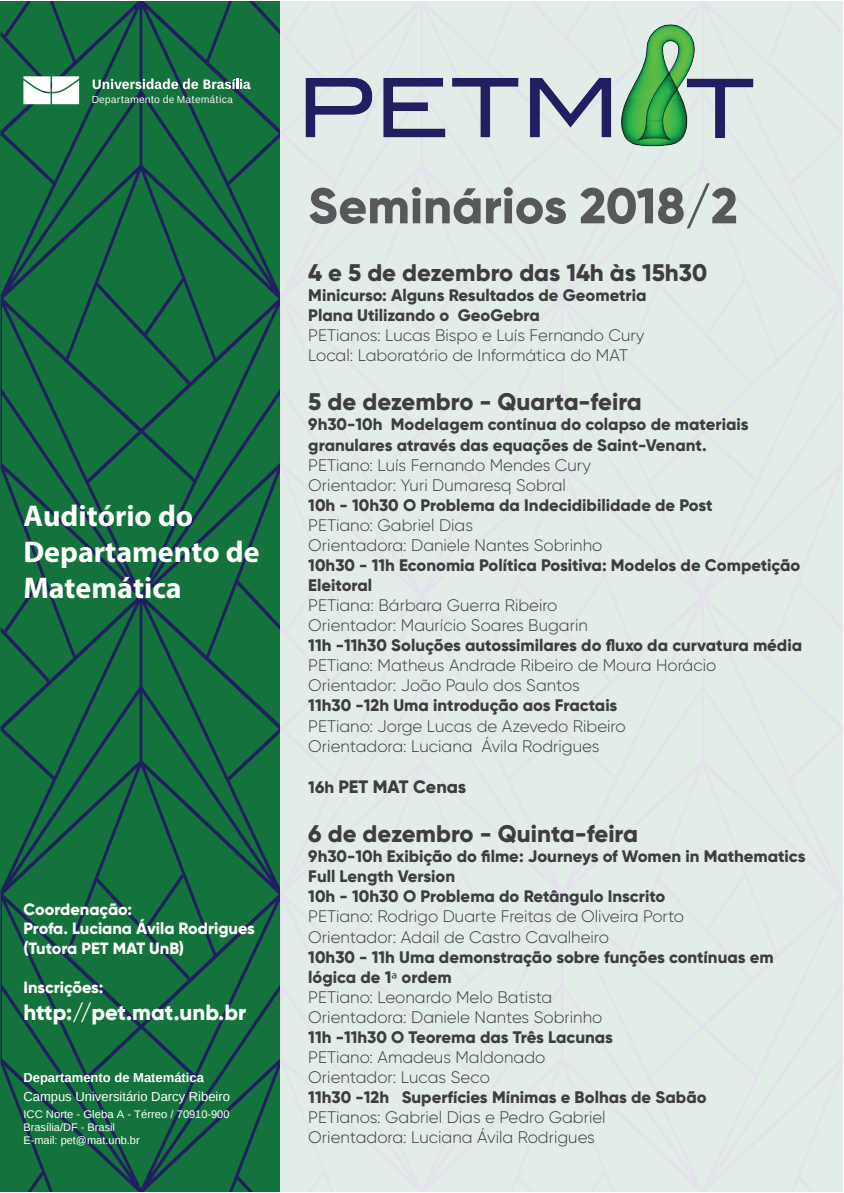
<style>
.page{position:relative;width:844px;height:1193px;background:#fff}
.page>*{position:absolute;margin:0;border:0;box-sizing:border-box;transform-origin:0 0}
.t1{font:800 50px "Gilroy";color:#57585a}
.t2{font:700 30px/36px "Myriad Pro";color:#fff}
.t3{font:800 24px "Gilroy";color:#3e3e3f}
.t4{font:800 22.1px "Gilroy";color:#fff}
.t5{font:800 18px "Gilroy";color:#3e3e3f}
.t6{font:800 16.7px/20.1px "Gilroy";color:#3e3e3f}
.t7{font:300 16.7px/20.1px "Gilroy";color:#3e3e3f}
.t8{font:800 16.3px/19.6px "Gilroy";color:#fff}
.t9{font:13px "Un B Office";color:#fff}
.t10{font:700 13px "Un B Office";color:#fff}
.t11{font:11px/13.3px "Un B Office";color:#fff}
.t12{font:10.3px "Un B Pro";color:#fff}
.s1{font-size:16.7px}
.s2{font-family:"Myriad Pro";font-weight:400}
.s3{font-weight:300}
</style>
<div class="page">
<svg style="left:1px;top:1px;width:280px;height:1191px;background:#156a3f"></svg>
<div style="left:281px;top:1px;width:563px;height:1191px;background:#e2ede7"></div>
<img style="left:305px;top:24px;width:449px;height:123px">
<svg style="left:93px;top:78px;width:105px;height:11px"></svg>
<svg style="left:204px;top:78px;width:47px;height:11px"></svg>
<svg style="left:23px;top:76px;width:56px;height:28px"></svg>
<p class="t12" style="left:92px;top:93px;width:143px">Departamento de Matemática</p>
<h2 class="t2" style="left:23px;top:497px;width:238px">Auditório do<br>Departamento de<br>Matemática</h2>
<p class="t8" style="left:23px;top:899px;width:233px">Coordenação:<br>Profa. Luciana Ávila Rodrigues (Tutora PET MAT UnB)</p>
<p class="t8" style="left:23px;top:977px;width:81px">Inscrições:</p>
<h3 class="t4" style="left:23px;top:998px;width:224px">http://pet.mat.unb.br</h3>
<p class="t10" style="left:23px;top:1070px;width:182px">Departamento de Matemática</p>
<p class="t9" style="left:23px;top:1089px;width:208px">Campus Universitário Darcy Ribeiro</p>
<p class="t11" style="left:23px;top:1107px;width:208px">ICC Norte - Gleba A - Térreo / 70910-900<br>Brasília/DF - Brasil<br>E-mail: pet@mat.unb.br</p>
<h1 class="t1" style="left:308px;top:174px;width:431px">Seminários 2018/2</h1>
<h3 class="t3" style="left:308px;top:258px;width:400px">4 e 5 de dezembro das 14h às 15h30</h3>
<p class="t6" style="left:308px;top:285px;width:340px">Minicurso: Alguns Resultados de Geometria<br>Plana Utilizando o GeoGebra</p>
<p class="t7" style="left:308px;top:325px;width:338px">PETianos: Lucas Bispo e Luís Fernando Cury<br>Local: Laboratório de Informática do MAT</p>
<h3 class="t3" style="left:308px;top:387px;width:335px">5 de dezembro - Quarta-feira</h3>
<p class="t6" style="left:308px;top:414px;width:442px">9h30-10h Modelagem contínua do colapso de materiais granulares através das equações de Saint-Venant.</p>
<p class="t7" style="left:308px;top:454px;width:284px">PETiano: Luís Fernando Mendes Cury<br>Orientador: Yuri Dumaresq Sobral</p>
<p class="t6" style="left:308px;top:495px;width:406px">10h - 10h30 O Problema da Indecidibilidade de Post</p>
<p class="t7" style="left:308px;top:515px;width:296px">PETiano: Gabriel Dias<br>Orientadora: Daniele Nantes Sobrinho</p>
<p class="t6" style="left:308px;top:555px;width:494px">10h30 - 11h Economia Política Positiva: Modelos de Competição<br>Eleitoral</p>
<p class="t7" style="left:308px;top:595px;width:281px">PETiana: Bárbara Guerra Ribeiro<br>Orientador: Maurício Soares Bugarin</p>
<p class="t6" style="left:308px;top:635px;width:495px">11h -11h30 Soluções autossimilares do fluxo da curvatura média</p>
<p class="t7" style="left:308px;top:655px;width:409px">PETiano: Matheus Andrade Ribeiro de Moura Horácio<br>Orientador: João Paulo dos Santos</p>
<p class="t6" style="left:308px;top:695px;width:311px">11h30 -12h Uma introdução aos Fractais</p>
<p class="t7" style="left:308px;top:715px;width:319px">PETiano: Jorge Lucas de Azevedo Ribeiro<br>Orientadora: Luciana Ávila Rodrigues</p>
<p class="t5" style="left:308px;top:775px;width:160px"><span class="s1">16h</span> PET MAT Cenas</p>
<h3 class="t3" style="left:308px;top:818px;width:331px">6 de dezembro - Quinta-feira</h3>
<p class="t6" style="left:308px;top:846px;width:499px">9h30-10h Exibição do filme: Journeys of Women in Mathematics<br>Full Length Version<br>10h - 10h30 O Problema do Retângulo Inscrito</p>
<p class="t7" style="left:308px;top:906px;width:377px">PETiano: Rodrigo Duarte Freitas de Oliveira Porto<br>Orientador: Adail de Castro Cavalheiro</p>
<p class="t6" style="left:308px;top:946px;width:467px">10h30 - 11h Uma demonstração sobre funções contínuas em lógica de 1<span class="s2">ª</span> ordem<br><span class="s3">PETiano: Leonardo Melo Batista<br>Orientadora: Daniele Nantes Sobrinho</span></p>
<p class="t6" style="left:308px;top:1027px;width:306px">11h -11h30 O Teorema das Três Lacunas</p>
<p class="t7" style="left:308px;top:1047px;width:239px">PETiano: Amadeus Maldonado<br>Orientador: Lucas Seco</p>
<p class="t6" style="left:308px;top:1087px;width:400px">11h30 -12h Superfícies Mínimas e Bolhas de Sabão</p>
<p class="t7" style="left:308px;top:1107px;width:299px">PETianos: Gabriel Dias e Pedro Gabriel<br>Orientadora: Luciana Ávila Rodrigues</p>
</div>
